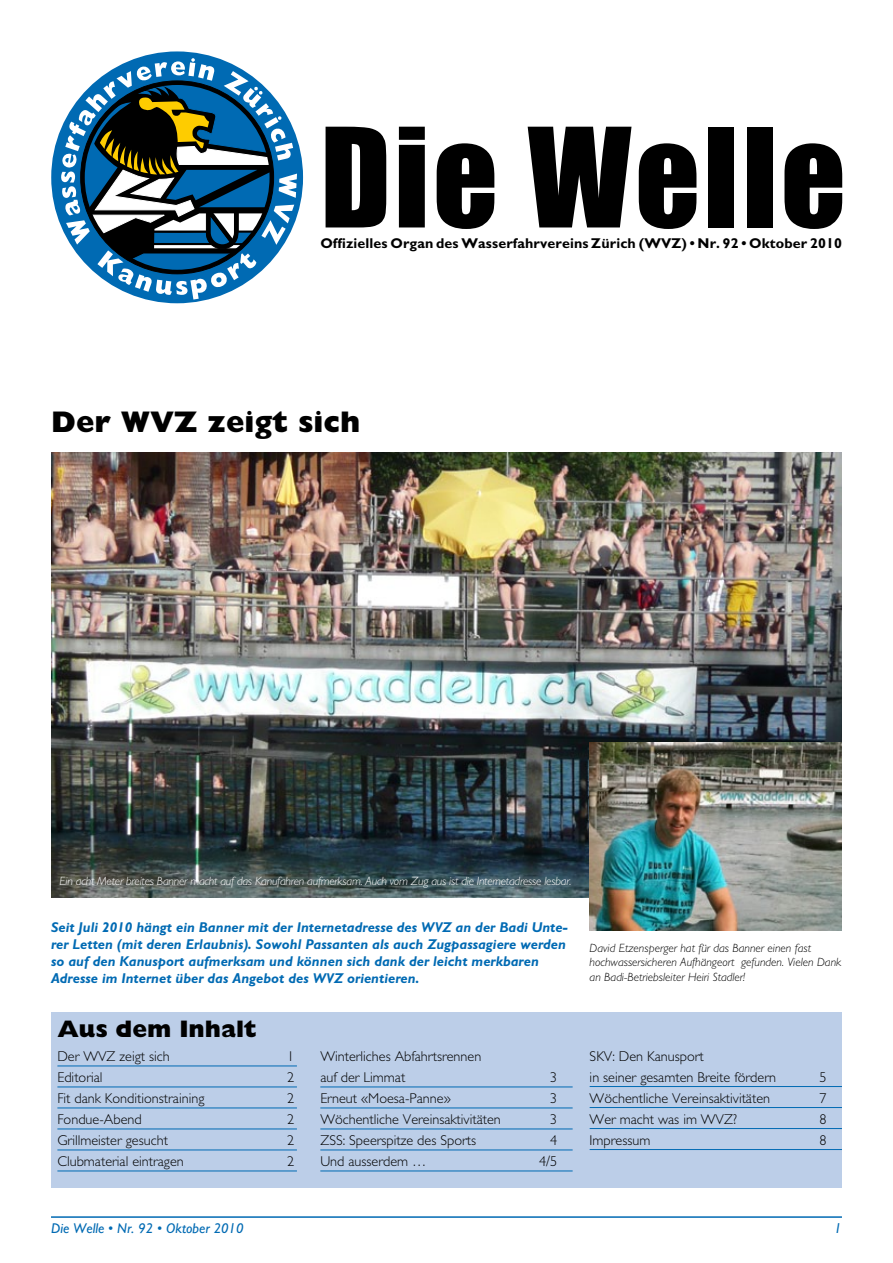
<style>
.page{position:relative;width:893px;height:1263px;background:#fff}
.page>*{position:absolute;margin:0;border:0;box-sizing:border-box;transform-origin:0 0}
.t1{font:127.5px "Impact";letter-spacing:.03em;color:#000}
.t2{font:800 30px "M Gill Sans";color:#000}
.t3{font:800 24px "M Gill Sans";color:#000}
.t4{font:300 14.25px/21px "M Gill Sans";color:#000}
.t5{font:italic 700 14.25px/17.1px "M Gill Sans";color:#006ab3}
.t6{font:700 14.25px "M Gill Sans";letter-spacing:.01em;color:#000}
.t7{font:italic 14.25px "M Gill Sans";color:#006ab3}
.t8{font:italic 300 12px/14.4px "M Gill Sans";color:#000}
.t9{font:italic 300 12px "M Gill Sans";letter-spacing:-.02em;color:#fff}
</style>
<div class="page">
<hr style="left:51px;top:1216px;width:791px;height:2px;background:#006ab3">
<div style="left:51px;top:1012px;width:791px;height:175px;background:#bccee8"></div>
<div style="left:51px;top:1044px;width:252px;height:144px;background:#bccee8"></div>
<hr style="left:57px;top:1065px;width:240px;height:1px;background:#006ab3">
<hr style="left:57px;top:1086px;width:240px;height:1px;background:#006ab3">
<hr style="left:57px;top:1107px;width:240px;height:1px;background:#006ab3">
<hr style="left:57px;top:1128px;width:240px;height:1px;background:#006ab3">
<hr style="left:57px;top:1149px;width:240px;height:1px;background:#006ab3">
<hr style="left:57px;top:1170px;width:240px;height:1px;background:#006ab3">
<hr style="left:320px;top:1086px;width:253px;height:1px;background:#006ab3">
<hr style="left:320px;top:1107px;width:253px;height:1px;background:#006ab3">
<hr style="left:320px;top:1128px;width:253px;height:1px;background:#006ab3">
<hr style="left:320px;top:1149px;width:253px;height:1px;background:#006ab3">
<hr style="left:320px;top:1170px;width:253px;height:1px;background:#006ab3">
<hr style="left:590px;top:1086px;width:252px;height:1px;background:#006ab3">
<hr style="left:590px;top:1107px;width:252px;height:1px;background:#006ab3">
<hr style="left:590px;top:1128px;width:252px;height:1px;background:#006ab3">
<hr style="left:590px;top:1149px;width:252px;height:1px;background:#006ab3">
<div style="left:51px;top:51px;width:252px;height:252px;background:#006ab3;border-radius:50%"></div>
<svg style="left:61px;top:58px;width:236px;height:241px"></svg>
<img style="left:51px;top:452px;width:791px;height:446px">
<img style="left:590px;top:742px;width:252px;height:189px">
<h1 class="t1" style="left:320px;top:99px;width:527px">Die Welle</h1>
<p class="t6" style="left:320px;top:235px;width:523px">Offizielles Organ des Wasserfahrvereins Zürich (WVZ) • Nr. 92 • Oktober 2010</p>
<h2 class="t2" style="left:51px;top:404px;width:311px">Der WVZ zeigt sich</h2>
<p class="t9" style="left:60px;top:874px;width:513px">Ein acht Meter breites Banner macht auf das Kanufahren aufmerksam. Auch vom Zug aus ist die Internetadresse lesbar.</p>
<p class="t5" style="left:51px;top:918px;width:518px">Seit Juli 2010 hängt ein Banner mit der Internetadresse des WVZ an der Badi Unte&shy;rer Letten (mit deren Erlaubnis). Sowohl Passanten als auch Zugpassagiere werden so auf den Kanusport aufmerksam und können sich dank der leicht merkbaren Adresse im Internet über das Angebot des WVZ orientieren.</p>
<h3 class="t3" style="left:57px;top:1014px;width:201px">Aus dem Inhalt</h3>
<p class="t4" style="left:57px;top:1046px;width:114px">Der WVZ zeigt sich</p>
<p class="t4" style="left:287px;top:1046px;width:9px">1</p>
<p class="t4" style="left:57px;top:1067px;width:47px">Editorial</p>
<p class="t4" style="left:287px;top:1067px;width:9px">2</p>
<p class="t4" style="left:57px;top:1088px;width:149px">Fit dank Konditionstraining</p>
<p class="t4" style="left:287px;top:1088px;width:9px">2</p>
<p class="t4" style="left:57px;top:1109px;width:86px">Fondue-Abend</p>
<p class="t4" style="left:287px;top:1109px;width:9px">2</p>
<p class="t4" style="left:57px;top:1130px;width:112px">Grillmeister gesucht</p>
<p class="t4" style="left:287px;top:1130px;width:9px">2</p>
<p class="t4" style="left:57px;top:1151px;width:128px">Clubmaterial eintragen</p>
<p class="t4" style="left:287px;top:1151px;width:9px">2</p>
<p class="t4" style="left:320px;top:1046px;width:163px">Winterliches Abfahrtsrennen auf der Limmat</p>
<p class="t4" style="left:550px;top:1067px;width:9px">3</p>
<p class="t4" style="left:320px;top:1088px;width:132px">Erneut «Moesa-Panne»</p>
<p class="t4" style="left:550px;top:1088px;width:9px">3</p>
<p class="t4" style="left:320px;top:1109px;width:182px">Wöchentliche Vereinsaktivitäten</p>
<p class="t4" style="left:550px;top:1109px;width:9px">3</p>
<p class="t4" style="left:320px;top:1130px;width:157px">ZSS: Speerspitze des Sports</p>
<p class="t4" style="left:550px;top:1130px;width:9px">4</p>
<p class="t4" style="left:320px;top:1151px;width:108px">Und ausserdem …</p>
<p class="t4" style="left:539px;top:1151px;width:20px">4/5</p>
<p class="t8" style="left:590px;top:941px;width:253px">David Etzensperger hat für das Banner einen fast hochwassersicheren Aufhängeort gefunden. Vielen Dank an Badi-Betriebsleiter Heiri Stadler!</p>
<p class="t4" style="left:590px;top:1046px;width:188px">SKV: Den Kanusport<br>in seiner gesamten Breite fördern</p>
<p class="t4" style="left:819px;top:1067px;width:9px">5</p>
<p class="t4" style="left:590px;top:1088px;width:182px">Wöchentliche Vereinsaktivitäten</p>
<p class="t4" style="left:819px;top:1088px;width:9px">7</p>
<p class="t4" style="left:590px;top:1109px;width:149px">Wer macht was im WVZ?</p>
<p class="t4" style="left:819px;top:1109px;width:9px">8</p>
<p class="t4" style="left:590px;top:1130px;width:62px">Impressum</p>
<p class="t4" style="left:819px;top:1130px;width:9px">8</p>
<p class="t7" style="left:51px;top:1220px;width:194px">Die Welle • Nr. 92 • Oktober 2010</p>
<p class="t7" style="left:834px;top:1220px;width:9px">1</p>
</div>
